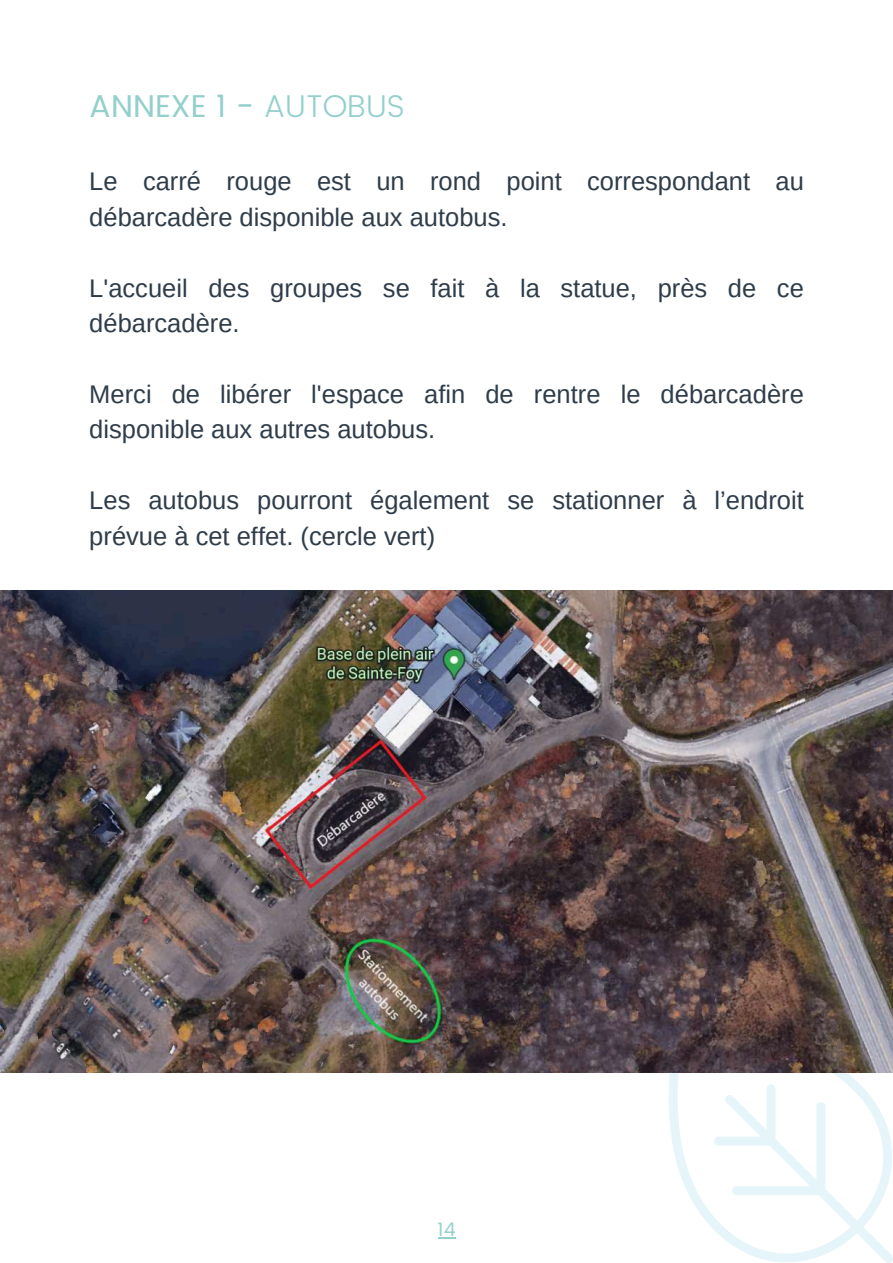
<style>
.page{position:relative;width:893px;height:1263px;background:#fff}
.page>*{position:absolute;margin:0;border:0;box-sizing:border-box;transform-origin:0 0}
.t1{font:31.5px "Poppins";color:#93d0cc}
.t2{font:25.5px/35.4px "Arimo";color:#2f3d4a}
.t3{font:18.75px "Poppins";color:#93d0cc}
.s1{font-weight:300}
</style>
<div class="page">
<svg style="left:438px;top:1237px;width:17px;height:1px"></svg>
<svg style="left:669px;top:1073px;width:224px;height:190px"></svg>
<img style="left:0;top:591px;width:893px;height:482px">
<p class="t1" style="left:89px;top:87px;width:317px">ANNEXE 1 - <span class="s1">AUTOBUS</span></p>
<p class="t2" style="left:89px;top:164px;width:716px">Le carré rouge est un rond point correspondant au débarcadère disponible aux autobus.</p>
<p class="t2" style="left:89px;top:270px;width:716px">L'accueil des groupes se fait à la statue, près de ce débarcadère.</p>
<p class="t2" style="left:89px;top:376px;width:716px">Merci de libérer l'espace afin de rentre le débarcadère disponible aux autres autobus.</p>
<p class="t2" style="left:89px;top:483px;width:716px">Les autobus pourront également se stationner à l’endroit prévue à cet effet. (cercle vert)</p>
<p class="t3" style="left:437px;top:1218px;width:19px">14</p>
</div>
